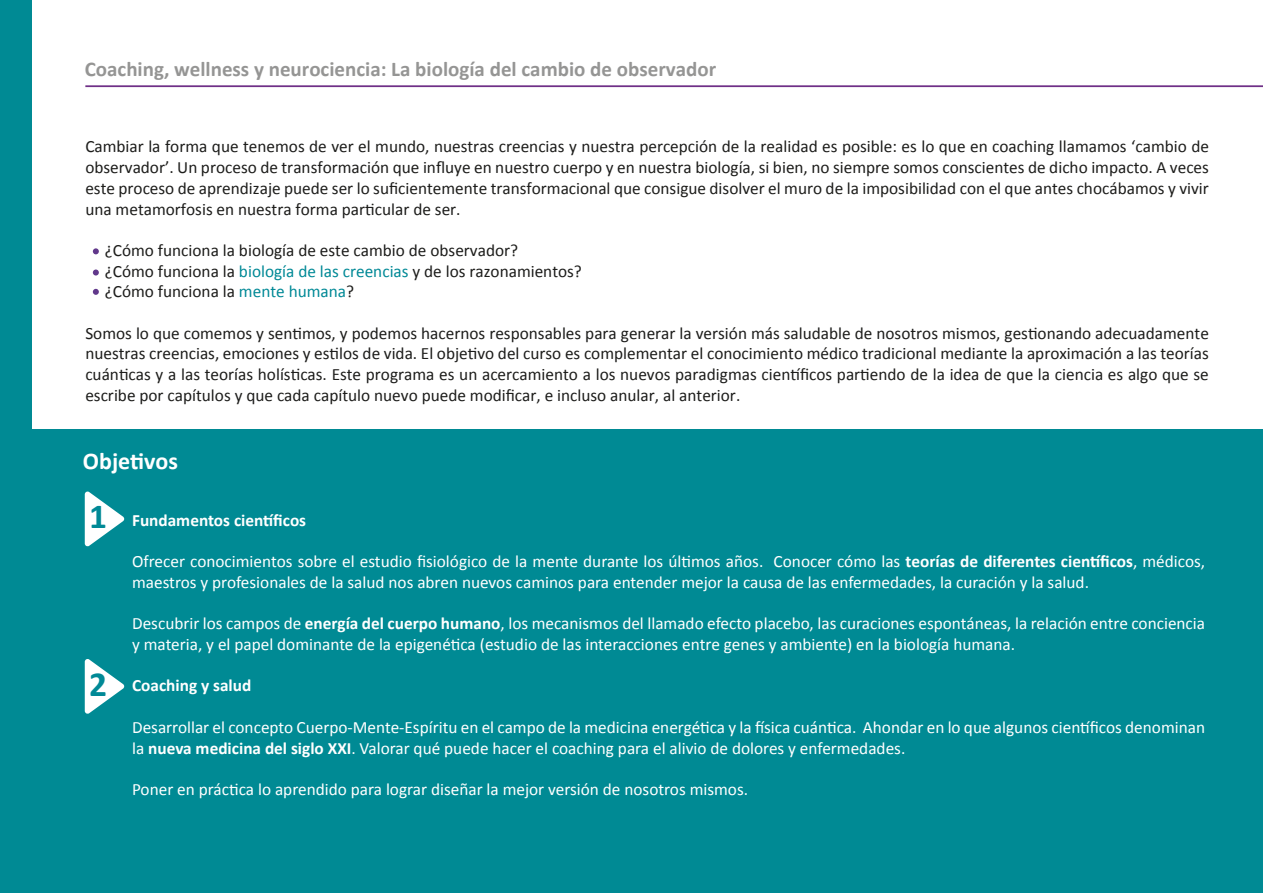
<style>
.page{position:relative;width:1263px;height:893px;background:#fff}
.page>*{position:absolute;margin:0;border:0;box-sizing:border-box;transform-origin:0 0}
.t1{font:700 35.4px "Calibri";color:#008996}
.t2{font:700 24px "Calibri";color:#fff}
.t3{font:700 21px "Calibri";color:#959594}
.t4{font:17.25px/20.7px "Calibri";color:#1d1d1b;text-align:justify}
.t5{font:17.25px/20.7px "Calibri";color:#fff}
.t6{font:700 17.25px "Calibri";color:#fff}
.s1{color:#008996}
.s2{font-weight:700}
</style>
<div class="page">
<hr style="left:85px;top:85px;width:1178px;height:2px;background:#6f3087">
<svg style="left:93px;top:248px;width:6px;height:6px"></svg>
<svg style="left:93px;top:269px;width:6px;height:6px"></svg>
<svg style="left:93px;top:289px;width:6px;height:6px"></svg>
<div style="left:0;top:0;width:32px;height:893px;background:#008a94"></div>
<div style="left:32px;top:429px;width:1231px;height:464px;background:#008a94"></div>
<svg style="left:85px;top:492px;width:39px;height:54px"></svg>
<svg style="left:85px;top:659px;width:39px;height:55px"></svg>
<p class="t3" style="left:85px;top:54px;width:633px">Coaching, wellness y neurociencia: La biología del cambio de observador</p>
<p class="t4" style="left:85px;top:135px;width:1125px">Cambiar la forma que tenemos de ver el mundo, nuestras creencias y nuestra percepción de la realidad es posible: es lo que en coaching llamamos ‘cambio de observador’. Un proceso de transformación que influye en nuestro cuerpo y en nuestra biología, si bien, no siempre somos conscientes de dicho impacto. A veces este proceso de aprendizaje puede ser lo suficientemente transformacional que consigue disolver el muro de la imposibilidad con el que antes chocábamos y vivir una metamorfosis en nuestra forma particular de ser.</p>
<p class="t4" style="left:105px;top:239px;width:479px;text-align:left">¿Cómo funciona la biología de este cambio de observador?<br>¿Cómo funciona la <span class="s1">biología de las creencias</span> y de los razonamientos? ¿Cómo funciona la <span class="s1">mente humana</span>?</p>
<p class="t4" style="left:85px;top:322px;width:1125px">Somos lo que comemos y sentimos, y podemos hacernos responsables para generar la versión más saludable de nosotros mismos, gestionando adecuadamente nuestras creencias, emociones y estilos de vida. El objetivo del curso es complementar el conocimiento médico tradicional mediante la aproximación a las teorías cuánticas y a las teorías holísticas. Este programa es un acercamiento a los nuevos paradigmas científicos partiendo de la idea de que la ciencia es algo que se escribe por capítulos y que cada capítulo nuevo puede modificar, e incluso anular, al anterior.</p>
<h2 class="t2" style="left:83px;top:444px;width:97px">Objetivos</h2>
<h1 class="t1" style="left:89px;top:491px;width:19px">1</h1>
<h1 class="t1" style="left:89px;top:659px;width:19px">2</h1>
<p class="t6" style="left:132px;top:508px;width:176px">Fundamentos científicos</p>
<p class="t5" style="left:132px;top:550px;width:1075px">Ofrecer conocimientos sobre el estudio fisiológico de la mente durante los últimos años. Conocer cómo las <span class="s2">teorías de diferentes científicos</span>, médicos, maestros y profesionales de la salud nos abren nuevos caminos para entender mejor la causa de las enfermedades, la curación y la salud.</p>
<p class="t5" style="left:132px;top:612px;width:1074px">Descubrir los campos de <span class="s2">energía del cuerpo humano</span>, los mecanismos del llamado efecto placebo, las curaciones espontáneas, la relación entre conciencia y materia, y el papel dominante de la epigenética (estudio de las interacciones entre genes y ambiente) en la biología humana.</p>
<p class="t6" style="left:132px;top:673px;width:121px">Coaching y salud</p>
<p class="t5" style="left:132px;top:716px;width:1074px">Desarrollar el concepto Cuerpo-Mente-Espíritu en el campo de la medicina energética y la física cuántica. Ahondar en lo que algunos científicos denominan la <span class="s2">nueva medicina del siglo XXI</span>. Valorar qué puede hacer el coaching para el alivio de dolores y enfermedades.</p>
<p class="t5" style="left:132px;top:778px;width:618px">Poner en práctica lo aprendido para lograr diseñar la mejor versión de nosotros mismos.</p>
</div>
